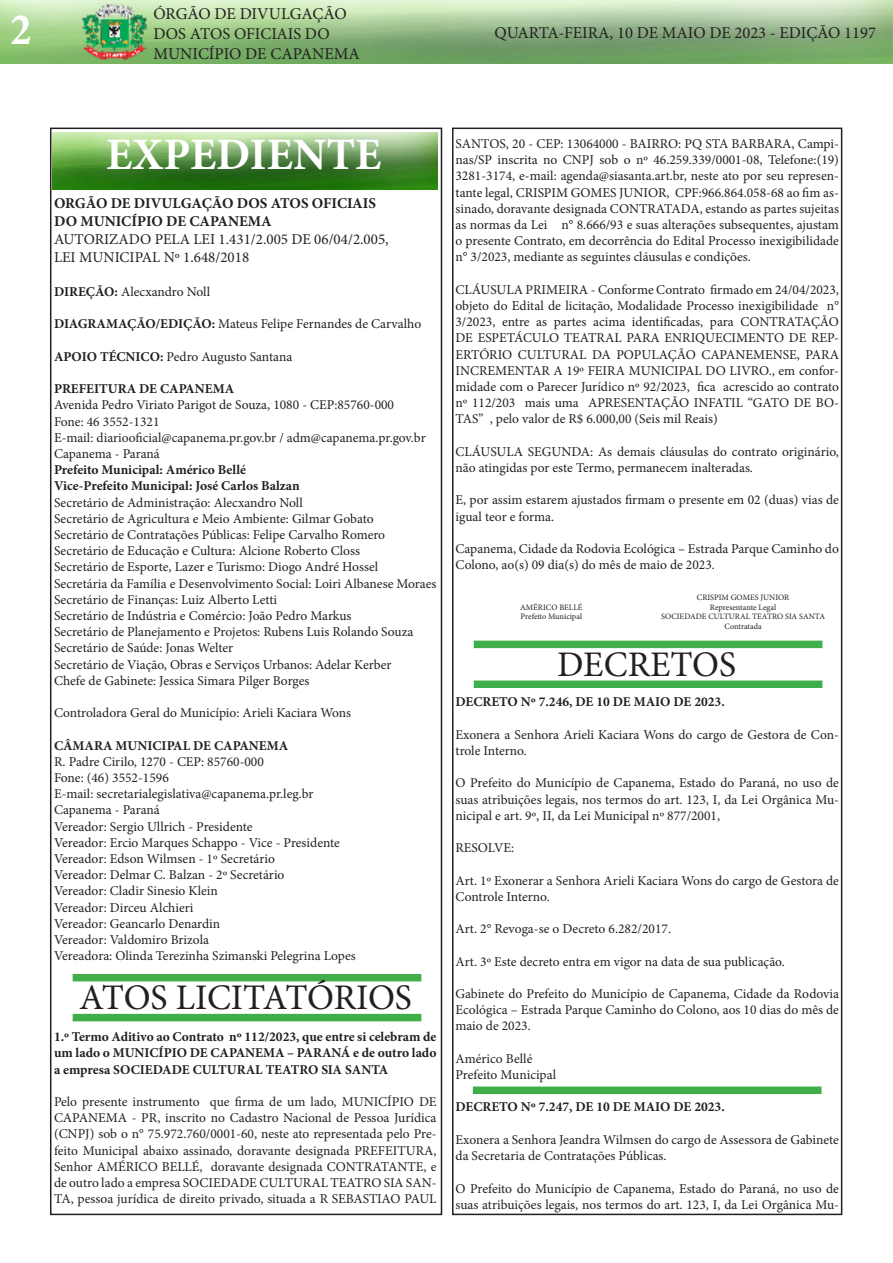
<style>
.page{position:relative;width:893px;height:1263px;background:#fff}
.page>*{position:absolute;margin:0;border:0;box-sizing:border-box;transform-origin:0 0}
.t1{font:700 45px "Minion Pro";color:#fff}
.t2{font:700 condensed 45px "Minion Pro";color:#fff}
.t3{font:36px "Minion Pro";letter-spacing:-.005em;color:#231f20}
.t4{font:16.5px/19.8px "Minion Pro";color:#231f20}
.t5{font:15px "Minion Pro";color:#231f20}
.t6{font:700 15px "Minion Pro";color:#231f20}
.t7{font:13.5px/16.2px "Minion Pro";color:#231f20}
.t8{font:700 13.5px/16.2px "Minion Pro";color:#231f20;text-align:justify}
.t9{font:8.25px "Minion Pro";color:#231f20}
.s1{font-weight:700}
</style>
<div class="page">
<div style="left:50px;top:128px;width:392px;height:1087px;border:2px solid #231f20"></div>
<img style="left:0;top:0;width:893px;height:64px">
<div style="left:452px;top:128px;width:390px;height:1087px;border:2px solid #231f20"></div>
<img style="left:53px;top:132px;width:384px;height:58px">
<div style="left:73px;top:974px;width:348px;height:7px;background:#40ae49"></div>
<div style="left:73px;top:1014px;width:348px;height:7px;background:#40ae49"></div>
<div style="left:474px;top:641px;width:348px;height:7px;background:#40ae49"></div>
<div style="left:474px;top:680px;width:348px;height:8px;background:#40ae49"></div>
<div style="left:473px;top:1086px;width:348px;height:8px;background:#40ae49"></div>
<h1 class="t2" style="left:11px;top:-1px;width:22px">2</h1>
<p class="t4" style="left:153px;top:4px;width:208px">ÓRGÃO DE DIVULGAÇÃO<br>DOS ATOS OFICIAIS DO<br>MUNICÍPIO DE CAPANEMA</p>
<p class="t4" style="left:495px;top:23px;width:383px">QUARTA-FEIRA, 10 DE MAIO DE 2023 - EDIÇÃO 1197</p>
<p class="t1" style="left:106px;top:123px;width:277px">EXPEDIENTE</p>
<p class="t6" style="left:54px;top:192px;width:324px">ORGÃO DE DIVULGAÇÃO DOS ATOS OFICIAIS</p>
<p class="t6" style="left:54px;top:210px;width:219px">DO MUNICÍPIO DE CAPANEMA</p>
<p class="t5" style="left:54px;top:229px;width:336px">AUTORIZADO PELA LEI 1.431/2.005 DE 06/04/2.005,</p>
<p class="t5" style="left:54px;top:247px;width:197px">LEI MUNICIPAL Nº 1.648/2018</p>
<p class="t7" style="left:54px;top:284px;width:158px"><span class="s1">DIREÇÃO:</span> Alecxandro Noll</p>
<p class="t7" style="left:54px;top:316px;width:369px"><span class="s1">DIAGRAMAÇÃO/EDIÇÃO:</span> Mateus Felipe Fernandes de Carvalho</p>
<p class="t7" style="left:54px;top:348px;width:240px"><span class="s1">APOIO TÉCNICO:</span> Pedro Augusto Santana</p>
<p class="t8" style="left:54px;top:381px;width:182px">PREFEITURA DE CAPANEMA</p>
<p class="t7" style="left:54px;top:397px;width:342px">Avenida Pedro Viriato Parigot de Souza, 1080 - CEP:85760-000</p>
<p class="t7" style="left:54px;top:413px;width:107px">Fone: 46 3552-1321</p>
<p class="t7" style="left:54px;top:429px;width:373px">E-mail: diariooficial@capanema.pr.gov.br / adm@capanema.pr.gov.br</p>
<p class="t7" style="left:54px;top:446px;width:107px">Capanema - Paraná</p>
<p class="t8" style="left:54px;top:462px;width:194px">Prefeito Municipal: Américo Bellé</p>
<p class="t8" style="left:54px;top:478px;width:247px">Vice-Prefeito Municipal: José Carlos Balzan</p>
<p class="t7" style="left:54px;top:494px;width:250px">Secretário de Administração: Alecxandro Noll</p>
<p class="t7" style="left:54px;top:510px;width:321px">Secretário de Agricultura e Meio Ambiente: Gilmar Gobato</p>
<p class="t7" style="left:54px;top:527px;width:333px">Secretário de Contratações Públicas: Felipe Carvalho Romero</p>
<p class="t7" style="left:54px;top:543px;width:307px">Secretário de Educação e Cultura: Alcione Roberto Closs</p>
<p class="t7" style="left:54px;top:559px;width:326px">Secretário de Esporte, Lazer e Turismo: Diogo André Hossel</p>
<p class="t7" style="left:54px;top:575px;width:384px">Secretária da Família e Desenvolvimento Social: Loiri Albanese Moraes</p>
<p class="t7" style="left:54px;top:591px;width:225px">Secretário de Finanças: Luiz Alberto Letti</p>
<p class="t7" style="left:54px;top:608px;width:299px">Secretário de Indústria e Comércio: João Pedro Markus</p>
<p class="t7" style="left:54px;top:624px;width:361px">Secretário de Planejamento e Projetos: Rubens Luis Rolando Souza</p>
<p class="t7" style="left:54px;top:640px;width:181px">Secretário de Saúde: Jonas Welter</p>
<p class="t7" style="left:54px;top:656px;width:339px">Secretário de Viação, Obras e Serviços Urbanos: Adelar Kerber</p>
<p class="t7" style="left:54px;top:672px;width:257px">Chefe de Gabinete: Jessica Simara Pilger Borges</p>
<p class="t7" style="left:54px;top:705px;width:299px">Controladora Geral do Município: Arieli Kaciara Wons</p>
<p class="t8" style="left:54px;top:737px;width:236px">CÂMARA MUNICIPAL DE CAPANEMA</p>
<p class="t7" style="left:54px;top:753px;width:211px">R. Padre Cirilo, 1270 - CEP: 85760-000</p>
<p class="t7" style="left:54px;top:770px;width:116px">Fone: (46) 3552-1596</p>
<p class="t7" style="left:54px;top:786px;width:261px">E-mail: secretarialegislativa@capanema.pr.leg.br</p>
<p class="t7" style="left:54px;top:802px;width:107px">Capanema - Paraná</p>
<p class="t7" style="left:54px;top:818px;width:200px">Vereador: Sergio Ullrich - Presidente</p>
<p class="t7" style="left:54px;top:834px;width:287px">Vereador: Ercio Marques Schappo - Vice - Presidente</p>
<p class="t7" style="left:54px;top:851px;width:222px">Vereador: Edson Wilmsen - 1º Secretário</p>
<p class="t7" style="left:54px;top:867px;width:232px">Vereador: Delmar C. Balzan - 2º Secretário</p>
<p class="t7" style="left:54px;top:883px;width:165px">Vereador: Cladir Sinesio Klein</p>
<p class="t7" style="left:54px;top:899px;width:141px">Vereador: Dirceu Alchieri</p>
<p class="t7" style="left:54px;top:915px;width:168px">Vereador: Geancarlo Denardin</p>
<p class="t7" style="left:54px;top:932px;width:157px">Vereador: Valdomiro Brizola</p>
<p class="t7" style="left:54px;top:948px;width:303px">Vereadora: Olinda Terezinha Szimanski Pelegrina Lopes</p>
<p class="t3" style="left:79px;top:973px;width:334px">ATOS LICITATÓRIOS</p>
<p class="t8" style="left:54px;top:1029px;width:384px">1.º Termo Aditivo ao Contrato nº 112/2023, que entre si celebram de um lado o MUNICÍPIO DE CAPANEMA – PARANÁ e de outro lado a empresa SOCIEDADE CULTURAL TEATRO SIA SANTA</p>
<p class="t7" style="left:54px;top:1094px;width:384px;text-align:justify">Pelo presente instrumento que firma de um lado, MUNICÍPIO DE CAPANEMA - PR, inscrito no Cadastro Nacional de Pessoa Jurídica (CNPJ) sob o n° 75.972.760/0001-60, neste ato representada pelo Pre&shy;feito Municipal abaixo assinado, doravante designada PREFEITURA, Senhor AMÉRICO BELLÉ, doravante designada CONTRATANTE, e de outro lado a empresa SOCIEDADE CULTURAL TEATRO SIA SAN-TA, pessoa jurídica de direito privado, situada a R SEBASTIAO PAUL</p>
<p class="t7" style="left:455px;top:136px;width:385px;text-align:justify">SANTOS, 20 - CEP: 13064000 - BAIRRO: PQ STA BARBARA, Campi&shy;nas/SP inscrita no CNPJ sob o nº 46.259.339/0001-08, Telefone:(19)<br>3281-3174, e-mail: agenda@siasanta.art.br, neste ato por seu represen&shy;tante legal, CRISPIM GOMES JUNIOR, CPF:966.864.058-68 ao fim as&shy;sinado, doravante designada CONTRATADA, estando as partes sujeitas as normas da Lei n° 8.666/93 e suas alterações subsequentes, ajustam o presente Contrato, em decorrência do Edital Processo inexigibilidade n° 3/2023, mediante as seguintes cláusulas e condições.</p>
<p class="t7" style="left:455px;top:281px;width:385px;text-align:justify">CLÁUSULA PRIMEIRA - Conforme Contrato firmado em 24/04/2023, objeto do Edital de licitação, Modalidade Processo inexigibilidade n° 3/2023, entre as partes acima identificadas, para CONTRATAÇÃO DE ESPETÁCULO TEATRAL PARA ENRIQUECIMENTO DE REP-ERTÓRIO CULTURAL DA POPULAÇÃO CAPANEMENSE, PARA INCREMENTAR A 19º FEIRA MUNICIPAL DO LIVRO., em confor&shy;midade com o Parecer Jurídico nº 92/2023, fica acrescido ao contrato nº 112/203 mais uma APRESENTAÇÃO INFATIL “GATO DE BO-TAS” , pelo valor de R$ 6.000,00 (Seis mil Reais)</p>
<p class="t7" style="left:455px;top:443px;width:385px">CLÁUSULA SEGUNDA: As demais cláusulas do contrato originário, não atingidas por este Termo, permanecem inalteradas.</p>
<p class="t7" style="left:455px;top:492px;width:385px">E, por assim estarem ajustados firmam o presente em 02 (duas) vias de igual teor e forma.</p>
<p class="t7" style="left:455px;top:541px;width:385px">Capanema, Cidade da Rodovia Ecológica – Estrada Parque Caminho do<br>Colono, ao(s) 09 dia(s) do mês de maio de 2023.</p>
<p class="t9" style="left:520px;top:601px;width:64px">AMÉRICO BELLÉ</p>
<p class="t9" style="left:521px;top:611px;width:63px">Prefeito Municipal</p>
<p class="t9" style="left:697px;top:591px;width:94px">CRISPIM GOMES JUNIOR</p>
<p class="t9" style="left:710px;top:601px;width:68px">Representante Legal</p>
<p class="t9" style="left:661px;top:611px;width:165px">SOCIEDADE CULTURAL TEATRO SIA SANTA</p>
<p class="t9" style="left:724px;top:621px;width:39px">Contratada</p>
<p class="t3" style="left:557px;top:640px;width:181px">DECRETOS</p>
<p class="t8" style="left:455px;top:694px;width:271px">DECRETO Nº 7.246, DE 10 DE MAIO DE 2023.</p>
<p class="t7" style="left:455px;top:726px;width:385px">Exonera a Senhora Arieli Kaciara Wons do cargo de Gestora de Con&shy;trole Interno.</p>
<p class="t7" style="left:455px;top:775px;width:385px;text-align:justify">O Prefeito do Município de Capanema, Estado do Paraná, no uso de suas atribuições legais, nos termos do art. 123, I, da Lei Orgânica Mu&shy;nicipal e art. 9º, II, da Lei Municipal nº 877/2001,</p>
<p class="t7" style="left:455px;top:840px;width:60px">RESOLVE:</p>
<p class="t7" style="left:455px;top:872px;width:385px">Art. 1º Exonerar a Senhora Arieli Kaciara Wons do cargo de Gestora de<br>Controle Interno.</p>
<p class="t7" style="left:455px;top:921px;width:217px">Art. 2° Revoga-se o Decreto 6.282/2017.</p>
<p class="t7" style="left:455px;top:953px;width:331px">Art. 3º Este decreto entra em vigor na data de sua publicação.</p>
<p class="t7" style="left:455px;top:986px;width:385px;text-align:justify">Gabinete do Prefeito do Município de Capanema, Cidade da Rodovia Ecológica – Estrada Parque Caminho do Colono, aos 10 dias do mês de maio de 2023.</p>
<p class="t7" style="left:455px;top:1050px;width:78px">Américo Bellé</p>
<p class="t7" style="left:455px;top:1067px;width:102px">Prefeito Municipal</p>
<p class="t8" style="left:455px;top:1099px;width:271px">DECRETO Nº 7.247, DE 10 DE MAIO DE 2023.</p>
<p class="t7" style="left:455px;top:1131px;width:385px">Exonera a Senhora Jeandra Wilmsen do cargo de Assessora de Gabinete da Secretaria de Contratações Públicas.</p>
<p class="t7" style="left:455px;top:1180px;width:385px">O Prefeito do Município de Capanema, Estado do Paraná, no uso de suas atribuições legais, nos termos do art. 123, I, da Lei Orgânica Mu-</p>
</div>
